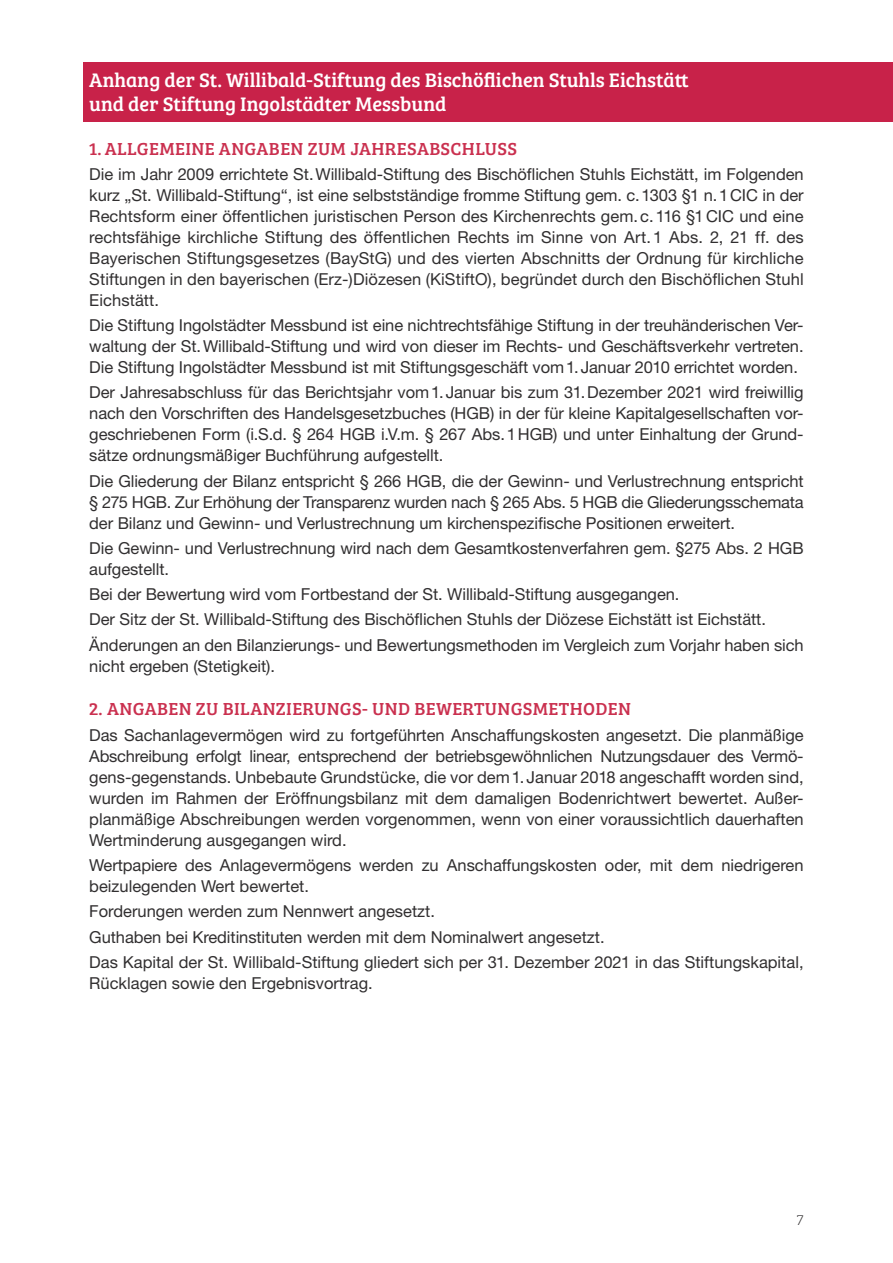
<style>
.page{position:relative;width:893px;height:1263px;background:#fff}
.page>*{position:absolute;margin:0;border:0;box-sizing:border-box;transform-origin:0 0}
.t1{font:20.25px/24px "Bree Serif";color:#fff}
.t2{font:18px "Bree Serif";letter-spacing:.02em;color:#ca304f}
.t3{font:16.5px/21px "Helvetica Neue LT";letter-spacing:-.005em;color:#312f30;text-align:justify}
.t4{font:15px "Bree Serif Th";color:#312f30}
</style>
<div class="page">
<div style="left:84px;top:63px;width:809px;height:59px;background:#c82249"></div>
<p class="t1" style="left:89px;top:67px;width:601px">Anhang der St. Willibald-Stiftung des Bischöflichen Stuhls Eichstätt und der Stiftung Ingolstädter Messbund</p>
<p class="t2" style="left:89px;top:135px;width:429px">1. ALLGEMEINE ANGABEN ZUM JAHRESABSCHLUSS</p>
<p class="t3" style="left:89px;top:163px;width:716px">Die im Jahr 2009 errichtete St.Willibald-Stiftung des Bischöflichen Stuhls Eichstätt, im Folgenden kurz „St. Willibald-Stiftung“, ist eine selbstständige fromme Stiftung gem. c.1303 §1 n.1CIC in der Rechtsform einer öffentlichen juristischen Person des Kirchenrechts gem.c.116 §1CIC und eine rechtsfähige kirchliche Stiftung des öffentlichen Rechts im Sinne von Art.1 Abs. 2, 21 ff. des Bayerischen Stiftungsgesetzes (BayStG) und des vierten Abschnitts der Ordnung für kirchliche Stiftungen in den bayerischen (Erz-)Diözesen (KiStiftO), begründet durch den Bischöflichen Stuhl Eichstätt.</p>
<p class="t3" style="left:89px;top:315px;width:716px">Die Stiftung Ingolstädter Messbund ist eine nichtrechtsfähige Stiftung in der treuhänderischen Ver&shy;waltung der St.Willibald-Stiftung und wird von dieser im Rechts- und Geschäftsverkehr vertreten.<br>Die Stiftung Ingolstädter Messbund ist mit Stiftungsgeschäft vom1.Januar 2010 errichtet worden.</p>
<p class="t3" style="left:89px;top:382px;width:716px">Der Jahresabschluss für das Berichtsjahr vom1.Januar bis zum 31.Dezember 2021 wird freiwillig nach den Vorschriften des Handelsgesetzbuches (HGB) in der für kleine Kapitalgesellschaften vor&shy;geschriebenen Form (i.S.d. § 264 HGB i.V.m. § 267 Abs.1HGB) und unter Einhaltung der Grund&shy;sätze ordnungsmäßiger Buchführung aufgestellt.</p>
<p class="t3" style="left:89px;top:470px;width:716px">Die Gliederung der Bilanz entspricht § 266 HGB, die der Gewinn- und Verlustrechnung entspricht § 275 HGB. Zur Erhöhung der Transparenz wurden nach § 265 Abs. 5 HGB die Gliederungsschemata der Bilanz und Gewinn- und Verlustrechnung um kirchenspezifische Positionen erweitert.</p>
<p class="t3" style="left:89px;top:537px;width:716px">Die Gewinn- und Verlustrechnung wird nach dem Gesamtkostenverfahren gem. §275 Abs. 2 HGB aufgestellt.</p>
<p class="t3" style="left:89px;top:581px;width:716px;line-height:25.2px;text-align:left">Bei der Bewertung wird vom Fortbestand der St. Willibald-Stiftung ausgegangen.<br>Der Sitz der St. Willibald-Stiftung des Bischöflichen Stuhls der Diözese Eichstätt ist Eichstätt.<br>Änderungen an den Bilanzierungs- und Bewertungsmethoden im Vergleich zum Vorjahr haben sich</p>
<p class="t3" style="left:89px;top:655px;width:187px">nicht ergeben (Stetigkeit).</p>
<p class="t2" style="left:89px;top:696px;width:543px">2. ANGABEN ZU BILANZIERUNGS- UND BEWERTUNGSMETHODEN</p>
<p class="t3" style="left:89px;top:724px;width:716px">Das Sachanlagevermögen wird zu fortgeführten Anschaffungskosten angesetzt. Die planmäßige Abschreibung erfolgt linear, entsprechend der betriebsgewöhnlichen Nutzungsdauer des Vermö&shy;gens-gegenstands. Unbebaute Grundstücke, die vor dem1.Januar 2018 angeschafft worden sind, wurden im Rahmen der Eröffnungsbilanz mit dem damaligen Bodenrichtwert bewertet. Außer&shy;planmäßige Abschreibungen werden vorgenommen, wenn von einer voraussichtlich dauerhaften Wertminderung ausgegangen wird.</p>
<p class="t3" style="left:89px;top:854px;width:716px">Wertpapiere des Anlagevermögens werden zu Anschaffungskosten oder, mit dem niedrigeren beizulegenden Wert bewertet.</p>
<p class="t3" style="left:89px;top:898px;width:716px;line-height:25.2px;text-align:left">Forderungen werden zum Nennwert angesetzt.<br>Guthaben bei Kreditinstituten werden mit dem Nominalwert angesetzt.<br>Das Kapital der St. Willibald-Stiftung gliedert sich per 31. Dezember 2021 in das Stiftungskapital,</p>
<p class="t3" style="left:89px;top:972px;width:285px">Rücklagen sowie den Ergebnisvortrag.</p>
<p class="t4" style="left:797px;top:1209px;width:8px">7</p>
</div>
